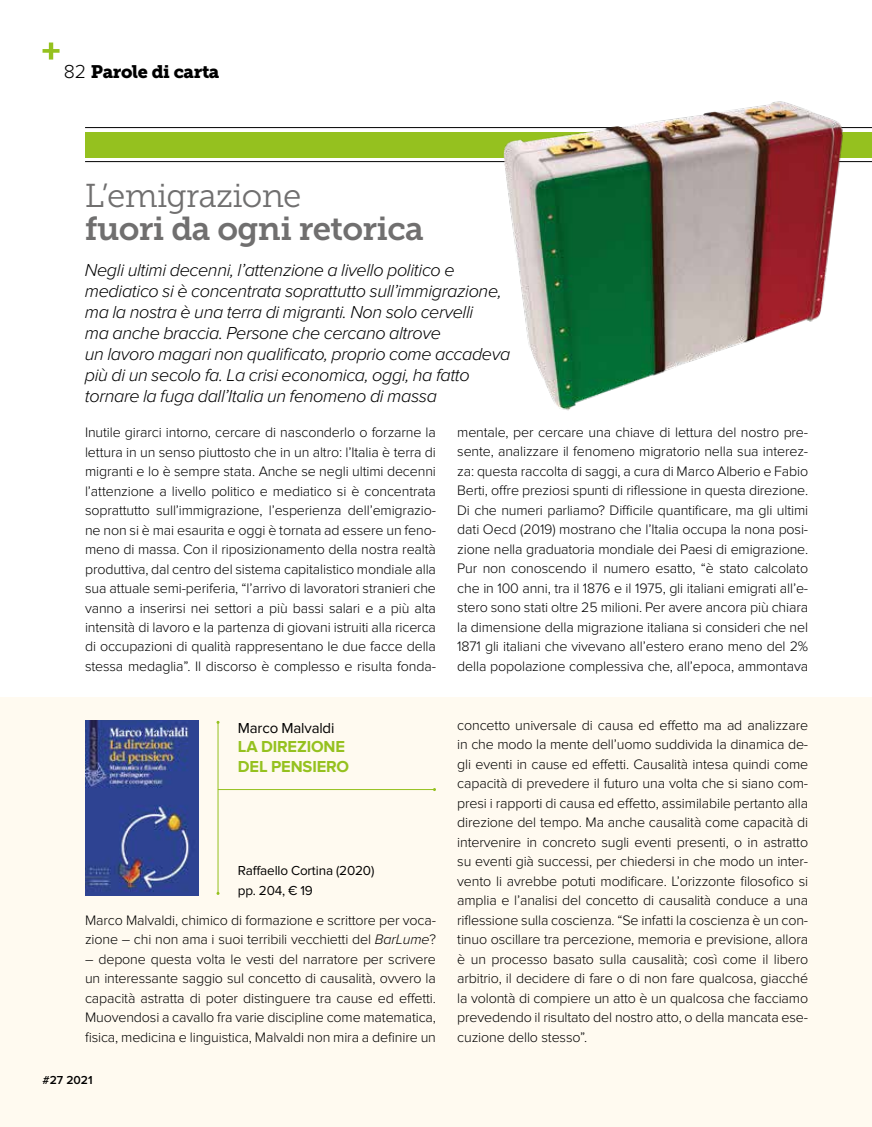
<style>
.page{position:relative;width:872px;height:1127px;background:#fff}
.page>*{position:absolute;margin:0;border:0;box-sizing:border-box;transform-origin:0 0}
.t1{font:33px "Museo Slab 700";letter-spacing:-.02em;color:#706f6f}
.t2{font:33px "Museo Slab 300";letter-spacing:-.02em;color:#706f6f}
.t3{font:italic 300 18px/21px "Proxima Nova";letter-spacing:-.02em;color:#000}
.t4{font:18px "Museo Slab 900";letter-spacing:-.02em;color:#000}
.t5{font:700 16.5px/19.5px "Proxima Nova";letter-spacing:-.01em;color:#95c11f}
.t6{font:15px "Proxima Nova";letter-spacing:-.01em;color:#000}
.t7{font:300 14.25px/19.5px "Proxima Nova";letter-spacing:-.01em;color:#000;text-align:justify}
.t8{font:13.5px/19.5px "Proxima Nova";letter-spacing:-.01em;color:#000}
.t9{font:600 12px "Proxima Nova";color:#000}
.s1{font-family:"Proxima Nova";font-weight:300;font-size:19.5px}
.s2{font-style:italic}
</style>
<div class="page">
<div style="left:0;top:697px;width:872px;height:430px;background:#fffaf0"></div>
<svg style="left:43px;top:43px;width:17px;height:17px"></svg>
<div style="left:85px;top:132px;width:787px;height:25px;background:#95c11f"></div>
<hr style="left:85px;top:127px;width:787px;height:1px;background:#000">
<hr style="left:85px;top:161px;width:787px;height:1px;background:#000">
<img style="left:85px;top:721px;width:113px;height:174px">
<hr style="left:218px;top:789px;width:216px;height:1px;background:#95c11f">
<hr style="left:218px;top:722px;width:1px;height:171px;background:#95c11f">
<img style="left:452px;top:101px;width:420px;height:310px">
<p class="t4" style="left:64px;top:61px;width:157px"><span class="s1">82</span> Parole di carta</p>
<h1 class="t2" style="left:85px;top:178px;width:218px">L’emigrazione</h1>
<h1 class="t1" style="left:85px;top:210px;width:340px">fuori da ogni retorica</h1>
<p class="t3" style="left:85px;top:260px;width:427px">Negli ultimi decenni, l’attenzione a livello politico e mediatico si è concentrata soprattutto sull’immigrazione, ma la nostra è una terra di migranti. Non solo cervelli<br>ma anche braccia. Persone che cercano altrove<br>un lavoro magari non qualificato, proprio come accadeva più di un secolo fa. La crisi economica, oggi, ha fatto tornare la fuga dall’Italia un fenomeno di massa</p>
<p class="t7" style="left:85px;top:423px;width:352px">Inutile girarci intorno, cercare di nasconderlo o forzarne la lettura in un senso piuttosto che in un altro: l’Italia è terra di migranti e lo è sempre stata. Anche se negli ultimi decenni l’attenzione a livello politico e mediatico si è concentrata soprattutto sull’immigrazione, l’esperienza dell’emigrazio&shy;ne non si è mai esaurita e oggi è tornata ad essere un feno&shy;meno di massa. Con il riposizionamento della nostra realtà produttiva, dal centro del sistema capitalistico mondiale alla sua attuale semi-periferia, “l’arrivo di lavoratori stranieri che vanno a inserirsi nei settori a più bassi salari e a più alta intensità di lavoro e la partenza di giovani istruiti alla ricerca di occupazioni di qualità rappresentano le due facce della stessa medaglia”. Il discorso è complesso e risulta fonda-</p>
<p class="t7" style="left:457px;top:423px;width:352px">mentale, per cercare una chiave di lettura del nostro pre&shy;sente, analizzare il fenomeno migratorio nella sua interez&shy;za: questa raccolta di saggi, a cura di Marco Alberio e Fabio Berti, offre preziosi spunti di riflessione in questa direzione.<br>Di che numeri parliamo? Difficile quantificare, ma gli ultimi dati Oecd (2019) mostrano che l’Italia occupa la nona posi&shy;zione nella graduatoria mondiale dei Paesi di emigrazione.<br>Pur non conoscendo il numero esatto, “è stato calcolato che in 100 anni, tra il 1876 e il 1975, gli italiani emigrati all’e&shy;stero sono stati oltre 25 milioni. Per avere ancora più chiara la dimensione della migrazione italiana si consideri che nel 1871 gli italiani che vivevano all’estero erano meno del 2% della popolazione complessiva che, all’epoca, ammontava</p>
<p class="t6" style="left:238px;top:719px;width:98px">Marco Malvaldi</p>
<p class="t5" style="left:238px;top:737px;width:113px">LA DIREZIONE<br>DEL PENSIERO</p>
<p class="t8" style="left:238px;top:861px;width:138px">Raffaello Cortina (2020) pp. 204, € 19</p>
<p class="t7" style="left:85px;top:910px;width:352px">Marco Malvaldi, chimico di formazione e scrittore per voca&shy;zione – chi non ama i suoi terribili vecchietti del <span class="s2">BarLume</span>?</p>
<p class="t7" style="left:85px;top:949px;width:352px">– depone questa volta le vesti del narratore per scrivere un interessante saggio sul concetto di causalità, ovvero la capacità astratta di poter distinguere tra cause ed effetti.<br>Muovendosi a cavallo fra varie discipline come matematica, fisica, medicina e linguistica, Malvaldi non mira a definire un</p>
<p class="t9" style="left:43px;top:1073px;width:52px">#27 2021</p>
<p class="t7" style="left:457px;top:715px;width:352px">concetto universale di causa ed effetto ma ad analizzare in che modo la mente dell’uomo suddivida la dinamica de&shy;gli eventi in cause ed effetti. Causalità intesa quindi come capacità di prevedere il futuro una volta che si siano com&shy;presi i rapporti di causa ed effetto, assimilabile pertanto alla direzione del tempo. Ma anche causalità come capacità di intervenire in concreto sugli eventi presenti, o in astratto su eventi già successi, per chiedersi in che modo un inter&shy;vento li avrebbe potuti modificare. L’orizzonte filosofico si amplia e l’analisi del concetto di causalità conduce a una riflessione sulla coscienza. “Se infatti la coscienza è un con&shy;tinuo oscillare tra percezione, memoria e previsione, allora è un processo basato sulla causalità; così come il libero arbitrio, il decidere di fare o di non fare qualcosa, giacché la volontà di compiere un atto è un qualcosa che facciamo prevedendo il risultato del nostro atto, o della mancata ese&shy;cuzione dello stesso”.</p>
</div>
